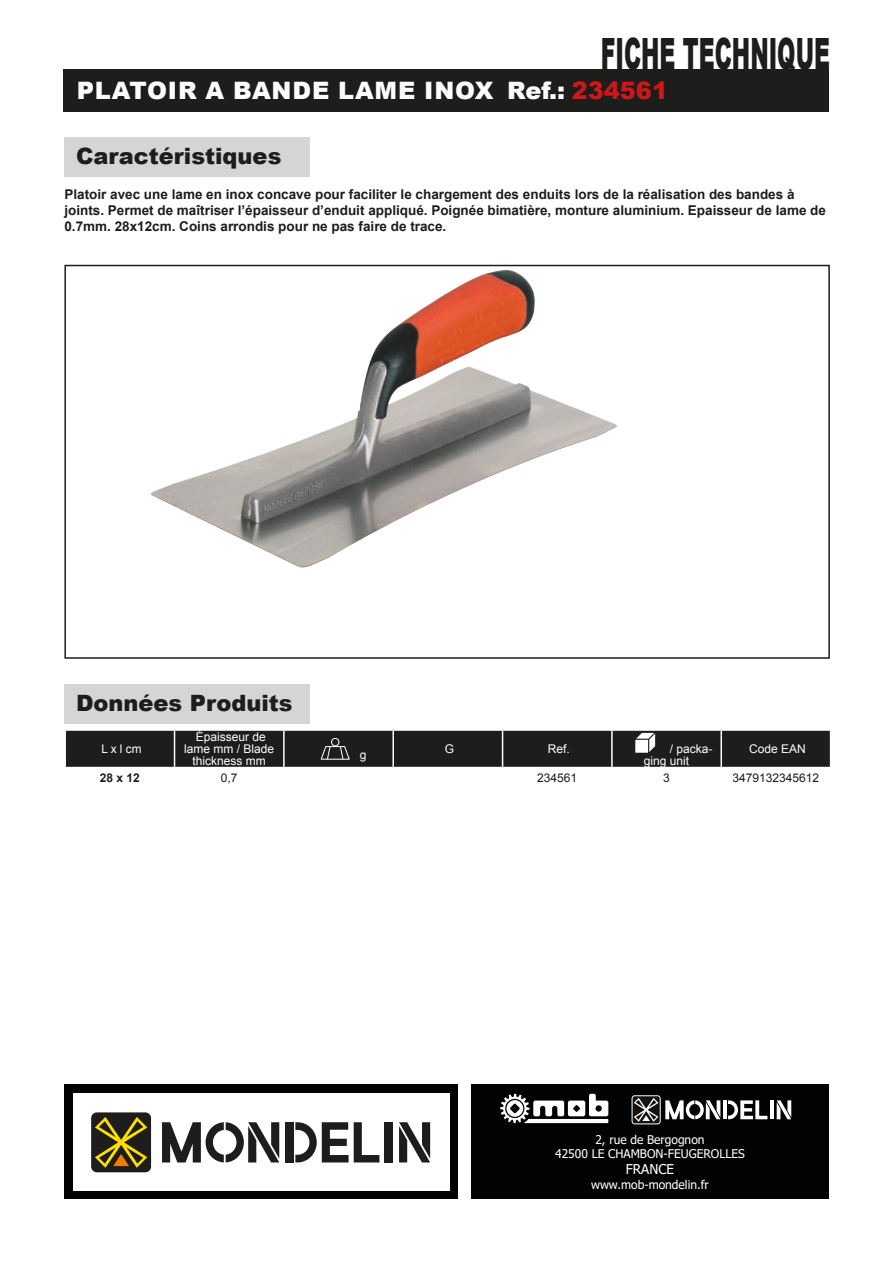
<style>
.page{position:relative;width:893px;height:1263px;background:#fff}
.page>*{position:absolute;margin:0;border:0;box-sizing:border-box;transform-origin:0 0}
.t1{font:900 43.2px "Arial";color:#1d1d1b;scale:.51 1}
.t2{font:900 24px "Arial";letter-spacing:.035em;color:#fcfcfc}
.t3{font:900 22.5px "Arial";color:#1d1d1b}
.t4{font:700 13.5px/16.2px "Arial";color:#1d1d1b}
.t5{font:13.5px "Tahoma";color:#fff}
.t6{font:12px/12px "Arial";color:#fff;text-align:center}
.t7{font:12px/14.4px "Tahoma";color:#fff;text-align:center}
.t8{font:12px "Arial";color:#1d1d1b}
.t9{font:700 12px "Arial";color:#1d1d1b}
.s1{color:#cd171a}
</style>
<div class="page">
<div style="left:64px;top:69px;width:765px;height:43px;background:#1d1d1b"></div>
<div style="left:472px;top:1084px;width:357px;height:115px;background:#020203"></div>
<svg style="left:500px;top:1094px;width:108px;height:29px"></svg>
<div style="left:632px;top:1095px;width:28px;height:29px;background:#14110e;border:1px solid #fff;border-radius:3px"></div>
<svg style="left:634px;top:1098px;width:24px;height:24px"></svg>
<hr style="left:723px;top:1100px;width:4px;height:19px;background:#fff">
<hr style="left:770px;top:1100px;width:3px;height:19px;background:#fff">
<svg style="left:665px;top:1100px;width:55px;height:19px"></svg>
<svg style="left:777px;top:1100px;width:14px;height:19px"></svg>
<svg style="left:728px;top:1100px;width:39px;height:19px"></svg>
<div style="left:64px;top:137px;width:246px;height:40px;background:#d5d5d5"></div>
<div style="left:64px;top:265px;width:766px;height:394px;border:2px solid #1d1d1b"></div>
<div style="left:64px;top:684px;width:246px;height:39px;background:#d5d5d5"></div>
<svg style="left:65px;top:730px;width:766px;height:38px;background:#2f2f2d"></svg>
<img style="left:151px;top:270px;width:466px;height:297px">
<div style="left:64px;top:1084px;width:394px;height:115px;background:#020203"></div>
<div style="left:73px;top:1093px;width:377px;height:97px;background:#fff"></div>
<div style="left:91px;top:1112px;width:60px;height:60px;background:#1d1d1b;border-radius:6px"></div>
<svg style="left:95px;top:1117px;width:52px;height:51px"></svg>
<div style="left:285px;top:1122px;width:8px;height:40px;background:#1d1d1b"></div>
<div style="left:384px;top:1122px;width:8px;height:40px;background:#1d1d1b"></div>
<svg style="left:162px;top:1122px;width:117px;height:40px"></svg>
<svg style="left:399px;top:1122px;width:31px;height:40px"></svg>
<svg style="left:295px;top:1122px;width:84px;height:40px"></svg>
<h1 class="t1" style="left:601px;top:22px;width:451px">FICHE TECHNIQUE</h1>
<h2 class="t2" style="left:77px;top:73px;width:593px">PLATOIR A BANDE LAME INOX Ref.: <span class="s1">234561</span></h2>
<h3 class="t3" style="left:76px;top:140px;width:207px">Caractéristiques</h3>
<p class="t4" style="left:64px;top:186px;width:763px">Platoir avec une lame en inox concave pour faciliter le chargement des enduits lors de la réalisation des bandes à joints. Permet de maîtriser l’épaisseur d’enduit appliqué. Poignée bimatière, monture aluminium. Epaisseur de lame de<br>0.7mm. 28x12cm. Coins arrondis pour ne pas faire de trace.</p>
<h3 class="t3" style="left:76px;top:686px;width:218px">Données Produits</h3>
<p class="t6" style="left:101px;top:743px;width:42px">L x l cm</p>
<p class="t6" style="left:184px;top:731px;width:92px">Épaisseur de lame mm / Blade thickness mm</p>
<p class="t6" style="left:360px;top:749px;width:8px">g</p>
<p class="t6" style="left:445px;top:743px;width:11px">G</p>
<p class="t6" style="left:548px;top:743px;width:24px">Ref.</p>
<p class="t6" style="left:644px;top:743px;width:70px;text-align:left;text-indent:26px">/ packa&shy;ging unit</p>
<p class="t6" style="left:749px;top:743px;width:58px">Code EAN</p>
<p class="t9" style="left:100px;top:770px;width:42px">28 x 12</p>
<p class="t8" style="left:221px;top:770px;width:18px">0,7</p>
<p class="t8" style="left:537px;top:770px;width:42px">234561</p>
<p class="t8" style="left:663px;top:770px;width:8px">3</p>
<p class="t8" style="left:733px;top:770px;width:88px">3479132345612</p>
<p class="t7" style="left:555px;top:1133px;width:191px">2, rue de Bergognon<br>42500 LE CHAMBON-FEUGEROLLES</p>
<p class="t5" style="left:626px;top:1160px;width:50px">FRANCE</p>
<p class="t7" style="left:591px;top:1178px;width:119px">www.mob-mondelin.fr</p>
</div>
